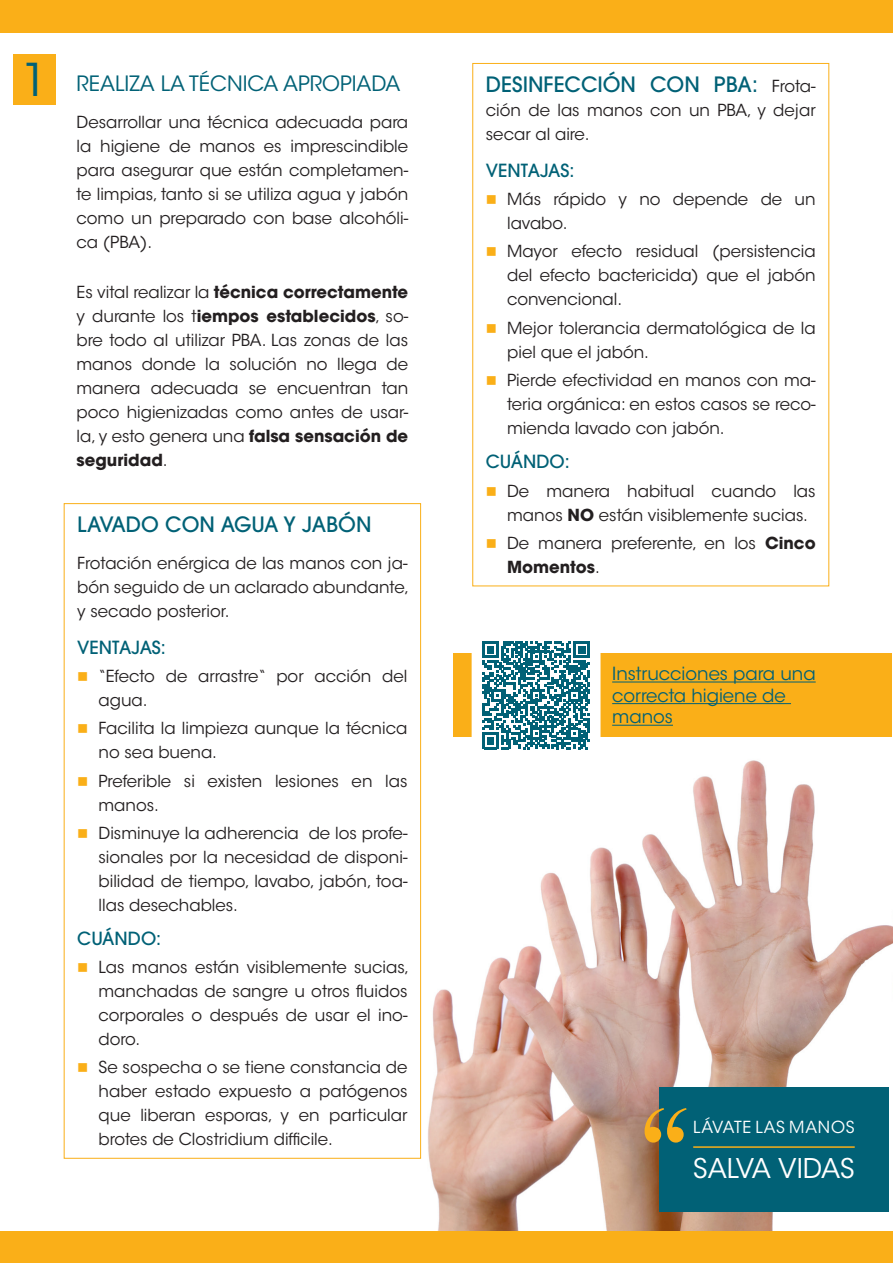
<style>
.page{position:relative;width:893px;height:1263px;background:#fff}
.page>*{position:absolute;margin:0;border:0;box-sizing:border-box;transform-origin:0 0}
.t1{font:135px "Bask Old Face";color:#faaf18}
.t2{font:45px "ITC Avant Garde Std";color:#016176}
.Texto_normal{font:27px "ITC Avant Garde Std";color:#fff}
.t3{font:500 21px "ITC Avant Garde Std";color:#016176}
.t4{font:21px "ITC Avant Garde Std";color:#016176}
.t5{font:18px/21.6px "ITC Avant Garde Std";color:#016176}
.t6{font:500 18px "ITC Avant Garde Std";color:#016176}
.t7{font:16.5px/24px "ITC Avant Garde Std";color:#231f20;text-align:justify}
.Texto_normal-2{font:16.5px "ITC Avant Garde Std";letter-spacing:.05em;color:#fff}
.s1{font-weight:700}
.s2{font-weight:400;font-size:16.5px;color:#231f20}
</style>
<div class="page">
<img style="left:428px;top:468px;width:465px;height:763px">
<div style="left:0;top:0;width:893px;height:33px;background:#faaf18"></div>
<div style="left:0;top:1231px;width:893px;height:32px;background:#faaf18"></div>
<div style="left:454px;top:654px;width:438px;height:83px;background:#faaf18"></div>
<div style="left:13px;top:54px;width:43px;height:50px;background:#faaf18"></div>
<div style="left:659px;top:1087px;width:230px;height:124px;background:#016176"></div>
<hr style="left:693px;top:1146px;width:162px;height:2px;background:#faaf18">
<div style="left:472px;top:631px;width:128px;height:128px;background:#fff"></div>
<svg style="left:482px;top:641px;width:108px;height:108px"></svg>
<hr style="left:612px;top:681px;width:204px;height:1px;background:#016176">
<hr style="left:612px;top:703px;width:179px;height:1px;background:#016176">
<hr style="left:612px;top:725px;width:61px;height:1px;background:#016176">
<svg style="left:487px;top:487px;width:9px;height:8px"></svg>
<svg style="left:487px;top:539px;width:9px;height:9px"></svg>
<p class="t2" style="left:22px;top:52px;width:27px">1</p>
<p class="t4" style="left:77px;top:71px;width:326px">REALIZA LA TÉCNICA APROPIADA</p>
<p class="t7" style="left:77px;top:110px;width:333px">Desarrollar una técnica adecuada para la higiene de manos es imprescindible para asegurar que están completamen&shy;te limpias, tanto si se utiliza agua y jabón como un preparado con base alcohóli&shy;ca (PBA).</p>
<p class="t7" style="left:77px;top:280px;width:333px">Es vital realizar la <span class="s1">técnica correctamente </span>y durante los t<span class="s1">iempos establecidos</span>, so&shy;bre todo al utilizar PBA. Las zonas de las manos donde la solución no llega de manera adecuada se encuentran tan poco higienizadas como antes de usar&shy;la, y esto genera una <span class="s1">falsa sensación de seguridad</span>.</p>
<p class="t3" style="left:77px;top:511px;width:296px">LAVADO CON AGUA Y JABÓN</p>
<p class="t7" style="left:77px;top:551px;width:334px">Frotación enérgica de las manos con ja&shy;bón seguido de un aclarado abundante, y secado posterior.</p>
<p class="t6" style="left:77px;top:636px;width:90px">VENTAJAS:</p>
<p class="t7" style="left:99px;top:664px;width:310px">“Efecto de arrastre“ por acción del agua.</p>
<p class="t7" style="left:99px;top:716px;width:310px">Facilita la limpieza aunque la técnica no sea buena.</p>
<p class="t7" style="left:99px;top:769px;width:310px">Preferible si existen lesiones en las manos.</p>
<p class="t7" style="left:99px;top:821px;width:310px">Disminuye la adherencia de los profe&shy;sionales por la necesidad de disponi&shy;bilidad de tiempo, lavabo, jabón, toa&shy;llas desechables.</p>
<p class="t6" style="left:77px;top:926px;width:85px">CUÁNDO:</p>
<p class="t7" style="left:99px;top:955px;width:312px">Las manos están visiblemente sucias, manchadas de sangre u otros fluidos corporales o después de usar el ino&shy;doro.</p>
<p class="t7" style="left:99px;top:1055px;width:310px">Se sospecha o se tiene constancia de haber estado expuesto a patógenos que liberan esporas, y en particular brotes de Clostridium difficile.</p>
<p class="t3" style="left:486px;top:71px;width:331px">DESINFECCIÓN CON PBA: <span class="s2">Frota-</span></p>
<p class="t7" style="left:486px;top:98px;width:331px">ción de las manos con un PBA, y dejar secar al aire.</p>
<p class="t6" style="left:486px;top:159px;width:90px">VENTAJAS:</p>
<p class="t7" style="left:507px;top:187px;width:310px">Más rápido y no depende de un lavabo.</p>
<p class="t7" style="left:507px;top:240px;width:310px">Mayor efecto residual (persistencia del efecto bactericida) que el jabón convencional.</p>
<p class="t7" style="left:507px;top:316px;width:310px">Mejor tolerancia dermatológica de la piel que el jabón.</p>
<p class="t7" style="left:507px;top:368px;width:310px">Pierde efectividad en manos con ma&shy;teria orgánica: en estos casos se reco&shy;mienda lavado con jabón.</p>
<p class="t6" style="left:486px;top:450px;width:85px">CUÁNDO:</p>
<p class="t7" style="left:507px;top:479px;width:310px">De manera habitual cuando las manos <span class="s1">NO</span> están visiblemente sucias.</p>
<p class="t7" style="left:507px;top:531px;width:310px">De manera preferente, en los <span class="s1">Cinco<br>Momentos</span>.</p>
<p class="t5" style="left:612px;top:663px;width:205px">Instrucciones para una</p>
<p class="t5" style="left:612px;top:685px;width:175px">correcta higiene de manos</p>
<p class="t1" style="left:639px;top:1081px;width:56px">“</p>
<p class="Texto_normal-2" style="left:693px;top:1117px;width:163px">LÁVATE LAS MANOS</p>
<p class="Texto_normal" style="left:693px;top:1151px;width:163px">SALVA VIDAS</p>
</div>
